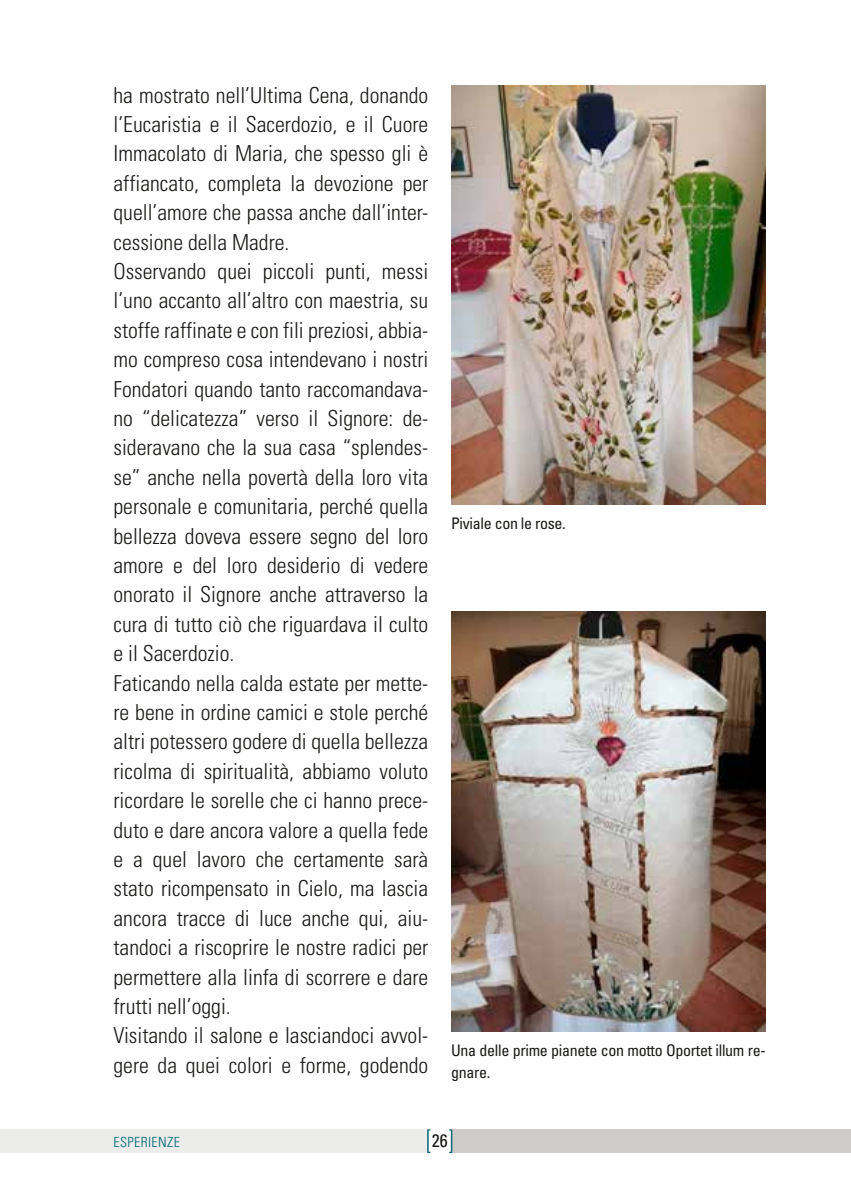
<style>
.page{position:relative;width:851px;height:1191px;background:#fff}
.page>*{position:absolute;margin:0;border:0;box-sizing:border-box;transform-origin:0 0}
.t1{font:300 condensed 22px/29.4px "Univers";color:#1a1a18}
.t2{font:condensed 18px "Univers";color:#1a1a18}
.t3{font:condensed 16px/22px "Univers";letter-spacing:-.02em;color:#1a1a18}
.t4{font:300 condensed 14px "Univers";letter-spacing:.03em;color:#006777}
</style>
<div class="page">
<div style="left:439px;top:1129px;width:411px;height:24px;background:#ceccc9"></div>
<div style="left:0;top:1129px;width:439px;height:24px;background:#ececea"></div>
<div style="left:428px;top:1129px;width:24px;height:24px;background:#fff"></div>
<svg style="left:449px;top:1129px;width:3px;height:24px"></svg>
<svg style="left:427px;top:1129px;width:3px;height:24px"></svg>
<img style="left:451px;top:612px;width:314px;height:419px">
<img style="left:451px;top:85px;width:314px;height:420px">
<p class="t1" style="left:113px;top:80px;width:316px">ha mostrato nell’Ultima Cena, donando l’Eucaristia e il Sacerdozio, e il Cuore Immacolato di Maria, che spesso gli è affiancato, completa la devozione per quell’amore che passa anche dall’inter&shy;cessione della Madre.<br>Osservando quei piccoli punti, messi l’uno accanto all’altro con maestria, su stoffe raffinate e con fili preziosi, abbia&shy;mo compreso cosa intendevano i nostri Fondatori quando tanto raccomandava&shy;no “delicatezza” verso il Signore: de&shy;sideravano che la sua casa “splendes&shy;se” anche nella povertà della loro vita personale e comunitaria, perché quella bellezza doveva essere segno del loro amore e del loro desiderio di vedere onorato il Signore anche attraverso la cura di tutto ciò che riguardava il culto e il Sacerdozio.<br>Faticando nella calda estate per mette&shy;re bene in ordine camici e stole perché altri potessero godere di quella bellezza ricolma di spiritualità, abbiamo voluto ricordare le sorelle che ci hanno prece&shy;duto e dare ancora valore a quella fede e a quel lavoro che certamente sarà stato ricompensato in Cielo, ma lascia ancora tracce di luce anche qui, aiu&shy;tandoci a riscoprire le nostre radici per permettere alla linfa di scorrere e dare frutti nell’oggi.<br>Visitando il salone e lasciandoci avvol&shy;gere da quei colori e forme, godendo</p>
<p class="t3" style="left:451px;top:512px;width:116px">Piviale con le rose.</p>
<p class="t3" style="left:451px;top:1038px;width:316px">Una delle prime pianete con motto Oportet illum re&shy;gnare.</p>
<p class="t4" style="left:113px;top:1133px;width:68px">ESPERIENZE</p>
<p class="t2" style="left:431px;top:1129px;width:17px">26</p>
</div>
